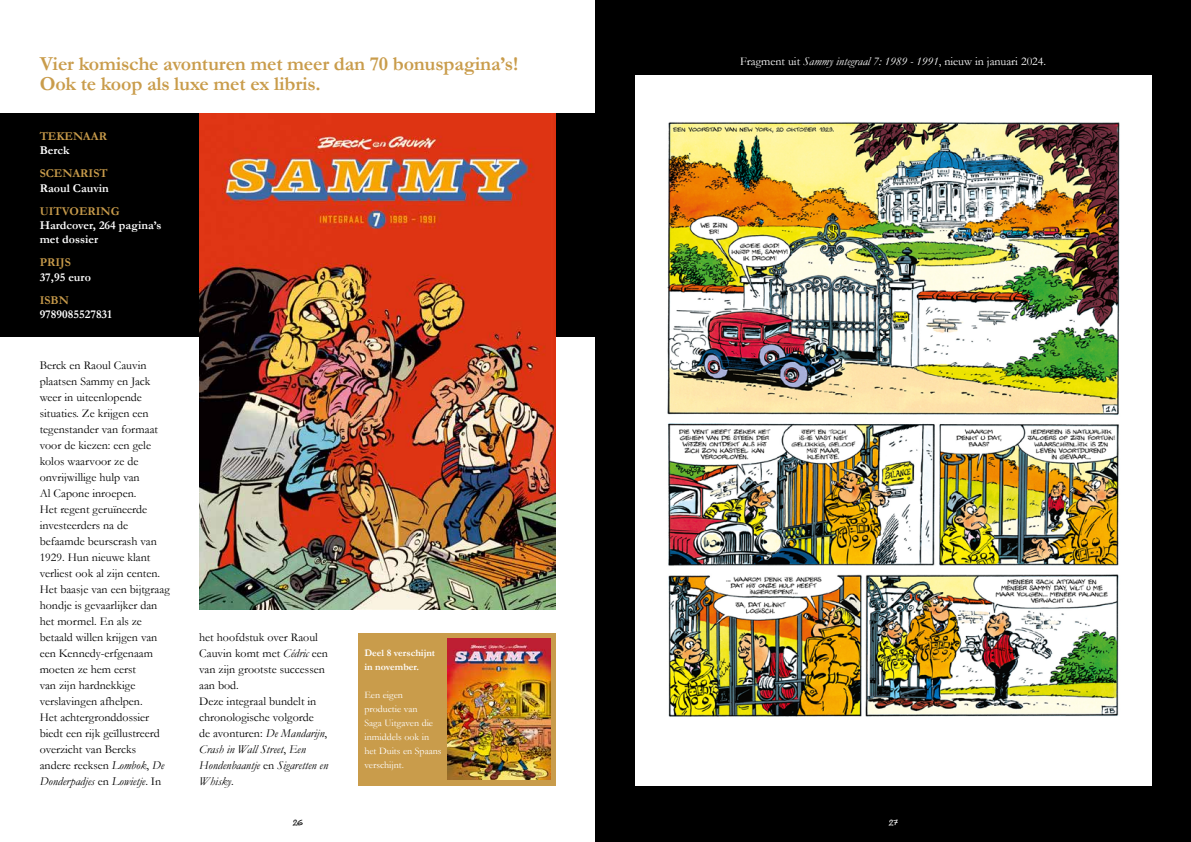
<style>
.page{position:relative;width:1191px;height:842px;background:#fff}
.page>*{position:absolute;margin:0;border:0;box-sizing:border-box;transform-origin:0 0}
.t1{font:700 20px/20px "Garamond";letter-spacing:-.01em;color:#c99c4b}
.t2{font:12px/16px "Garamond";color:#000}
.t3{font:700 12px/14.4px "Garamond";color:#fff}
.t4{font:12px "Garamond";color:#fff}
.t5{font:700 12px "Garamond";color:#c99c4b}
.t6{font:10px/14px "Garamond";color:#fff}
.t7{font:700 10px/14px "Garamond";color:#fff}
.t8{font:8px "Trolley Normal";color:#000}
.t9{font:8px "Trolley Normal";color:#fff}
.s1{font-style:italic}
</style>
<div class="page">
<div style="left:0;top:113px;width:595px;height:224px;background:#000"></div>
<img style="left:199px;top:113px;width:357px;height:496px">
<div style="left:595px;top:0;width:596px;height:842px;background:#000"></div>
<img style="left:635px;top:75px;width:516px;height:710px">
<div style="left:359px;top:633px;width:197px;height:152px;background:#c99c4b"></div>
<img style="left:447px;top:638px;width:103px;height:141px">
<div style="left:884px;top:756px;width:16px;height:16px;background:#fff"></div>
<h1 class="t1" style="left:40px;top:54px;width:480px">Vier komische avonturen met meer dan 70 bonuspagina’s!<br>Ook te koop als luxe met ex libris.</h1>
<p class="t5" style="left:40px;top:128px;width:69px">TEKENAAR</p>
<p class="t3" style="left:40px;top:144px;width:31px">Berck</p>
<p class="t5" style="left:40px;top:165px;width:70px">SCENARIST</p>
<p class="t3" style="left:40px;top:181px;width:71px">Raoul Cauvin</p>
<p class="t5" style="left:40px;top:203px;width:81px">UITVOERING</p>
<p class="t3" style="left:40px;top:218px;width:123px">Hardcover, 264 pagina’s met dossier</p>
<p class="t5" style="left:40px;top:254px;width:33px">PRIJS</p>
<p class="t3" style="left:40px;top:270px;width:53px">37,95 euro</p>
<p class="t5" style="left:40px;top:292px;width:31px">ISBN</p>
<p class="t3" style="left:40px;top:307px;width:74px">9789085527831</p>
<p class="t2" style="left:40px;top:357px;width:132px">Berck en Raoul Cauvin plaatsen Sammy en Jack weer in uiteenlopende situaties. Ze krijgen een tegenstander van formaat voor de kiezen: een gele kolos waarvoor ze de onvrijwillige hulp van<br>Al Capone inroepen.<br>Het regent geruïneerde investeerders na de befaamde beurscrash van<br>1929. Hun nieuwe klant verliest ook al zijn centen.<br>Het baasje van een bijtgraag hondje is gevaarlijker dan het mormel. En als ze betaald willen krijgen van een Kennedy-erfgenaam moeten ze hem eerst<br>van zijn hardnekkige verslavingen afhelpen.<br>Het achtergronddossier biedt een rijk geïllustreerd overzicht van Bercks andere reeksen <span class="s1">Lombok</span>, <span class="s1">De<br>Donderpadjes</span> en <span class="s1">Lowietje</span>. In</p>
<p class="t2" style="left:199px;top:629px;width:131px">het hoofdstuk over Raoul<br>Cauvin komt met <span class="s1">Cédric</span> een van zijn grootste successen aan bod.<br>Deze integraal bundelt in chronologische volgorde<br>de avonturen: <span class="s1">De Mandarijn</span>,<br><span class="s1">Crash in Wall Street</span>, <span class="s1">Een<br>Hondenbaantje</span> en <span class="s1">Sigaretten en<br>Whisky</span>.</p>
<p class="t7" style="left:364px;top:646px;width:72px">Deel 8 verschijnt in november.</p>
<p class="t6" style="left:364px;top:688px;width:79px">Een eigen productie van<br>Saga Uitgaven die inmiddels ook in het Duits en Spaans verschijnt.</p>
<p class="t4" style="left:740px;top:53px;width:307px">Fragment uit <span class="s1">Sammy integraal 7: 1989 - 1991</span>, nieuw in januari 2024.</p>
<p class="t8" style="left:293px;top:818px;width:11px">26</p>
<p class="t9" style="left:888px;top:818px;width:10px">27</p>
</div>
